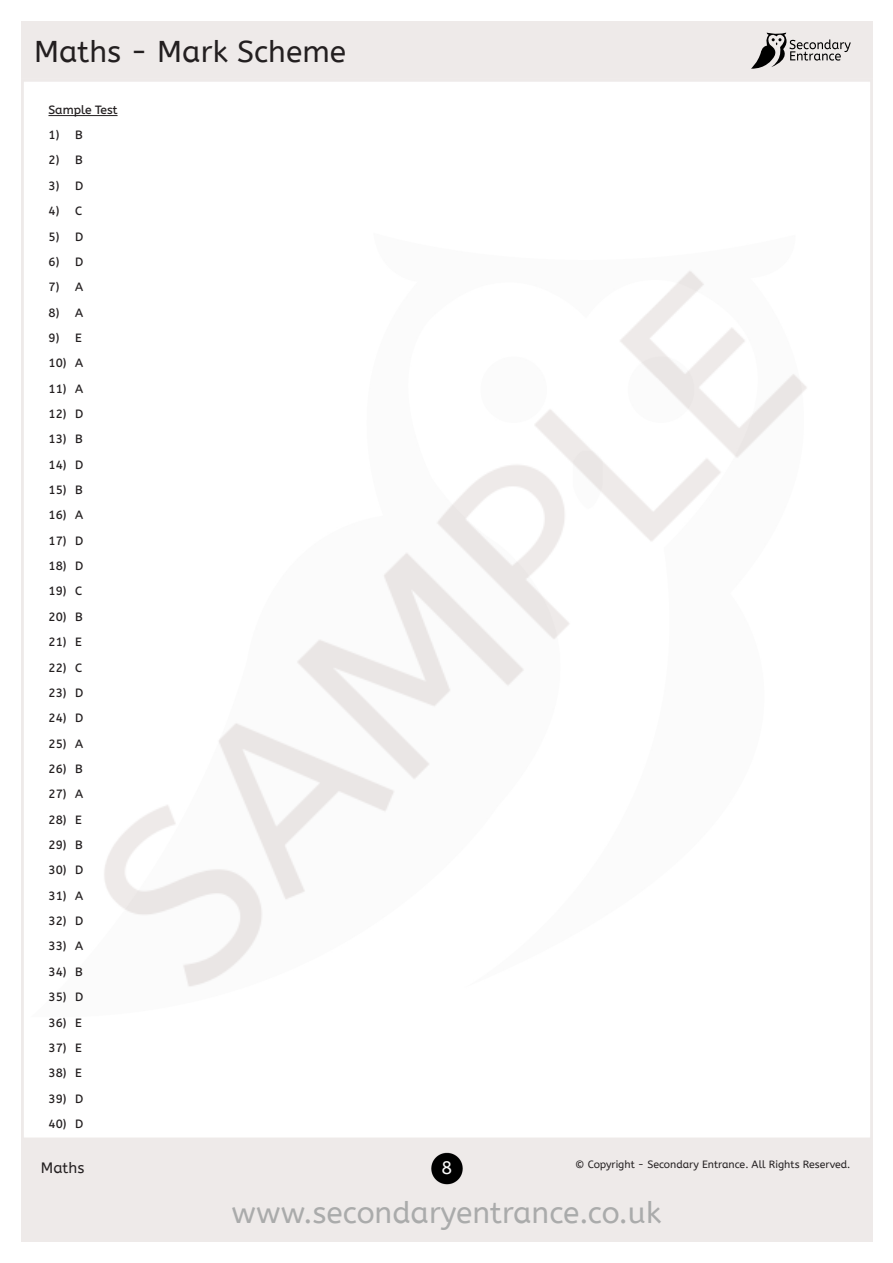
<style>
.page{position:relative;width:893px;height:1263px;background:#fff}
.page>*{position:absolute;margin:0;border:0;box-sizing:border-box;transform-origin:0 0}
.t1{font:30px "A Bee Zee";color:#aaabab}
.t2{font:30px "A Bee Zee";color:#231f20}
.t3{font:18px "A Bee Zee";color:#fcfcfc}
.t4{font:15px "A Bee Zee";color:#231f20}
.List_Paragraph{font:12px "A Bee Zee";color:#231f20}
.t5{font:10.5px "A Bee Zee";color:#231f20}
</style>
<div class="page">
<img style="left:21px;top:21px;width:851px;height:1221px">
<svg style="left:751px;top:33px;width:100px;height:36px;background:#bab7b6"></svg>
<hr style="left:48px;top:115px;width:70px;height:1px;background:#231f20">
<h1 class="t2" style="left:34px;top:34px;width:314px">Maths - Mark Scheme</h1>
<p class="List_Paragraph" style="left:48px;top:103px;width:71px">Sample Test</p>
<p class="List_Paragraph" style="left:48px;top:128px;width:36px">1) B</p>
<p class="List_Paragraph" style="left:48px;top:153px;width:36px">2) B</p>
<p class="List_Paragraph" style="left:48px;top:179px;width:36px">3) D</p>
<p class="List_Paragraph" style="left:48px;top:204px;width:35px">4) C</p>
<p class="List_Paragraph" style="left:48px;top:229px;width:36px">5) D</p>
<p class="List_Paragraph" style="left:48px;top:255px;width:36px">6) D</p>
<p class="List_Paragraph" style="left:48px;top:280px;width:36px">7) A</p>
<p class="List_Paragraph" style="left:48px;top:305px;width:36px">8) A</p>
<p class="List_Paragraph" style="left:48px;top:331px;width:35px">9) E</p>
<p class="List_Paragraph" style="left:48px;top:356px;width:36px">10) A</p>
<p class="List_Paragraph" style="left:48px;top:381px;width:36px">11) A</p>
<p class="List_Paragraph" style="left:48px;top:407px;width:36px">12) D</p>
<p class="List_Paragraph" style="left:48px;top:432px;width:36px">13) B</p>
<p class="List_Paragraph" style="left:48px;top:457px;width:36px">14) D</p>
<p class="List_Paragraph" style="left:48px;top:483px;width:36px">15) B</p>
<p class="List_Paragraph" style="left:48px;top:508px;width:36px">16) A</p>
<p class="List_Paragraph" style="left:48px;top:534px;width:36px">17) D</p>
<p class="List_Paragraph" style="left:48px;top:559px;width:36px">18) D</p>
<p class="List_Paragraph" style="left:48px;top:584px;width:35px">19) C</p>
<p class="List_Paragraph" style="left:48px;top:610px;width:36px">20) B</p>
<p class="List_Paragraph" style="left:48px;top:635px;width:35px">21) E</p>
<p class="List_Paragraph" style="left:48px;top:660px;width:35px">22) C</p>
<p class="List_Paragraph" style="left:48px;top:686px;width:36px">23) D</p>
<p class="List_Paragraph" style="left:48px;top:711px;width:36px">24) D</p>
<p class="List_Paragraph" style="left:48px;top:736px;width:36px">25) A</p>
<p class="List_Paragraph" style="left:48px;top:762px;width:36px">26) B</p>
<p class="List_Paragraph" style="left:48px;top:787px;width:36px">27) A</p>
<p class="List_Paragraph" style="left:48px;top:812px;width:35px">28) E</p>
<p class="List_Paragraph" style="left:48px;top:838px;width:36px">29) B</p>
<p class="List_Paragraph" style="left:48px;top:863px;width:36px">30) D</p>
<p class="List_Paragraph" style="left:48px;top:888px;width:36px">31) A</p>
<p class="List_Paragraph" style="left:48px;top:914px;width:36px">32) D</p>
<p class="List_Paragraph" style="left:48px;top:939px;width:36px">33) A</p>
<p class="List_Paragraph" style="left:48px;top:964px;width:36px">34) B</p>
<p class="List_Paragraph" style="left:48px;top:990px;width:36px">35) D</p>
<p class="List_Paragraph" style="left:48px;top:1015px;width:35px">36) E</p>
<p class="List_Paragraph" style="left:48px;top:1041px;width:35px">37) E</p>
<p class="List_Paragraph" style="left:48px;top:1066px;width:35px">38) E</p>
<p class="List_Paragraph" style="left:48px;top:1091px;width:36px">39) D</p>
<p class="List_Paragraph" style="left:48px;top:1117px;width:36px">40) D</p>
<p class="t4" style="left:41px;top:1159px;width:45px">Maths</p>
<p class="t3" style="left:441px;top:1157px;width:12px">8</p>
<p class="t5" style="left:575px;top:1159px;width:277px">© Copyright - Secondary Entrance. All Rights Reserved.</p>
<h1 class="t1" style="left:232px;top:1195px;width:431px">www.secondaryentrance.co.uk</h1>
</div>
